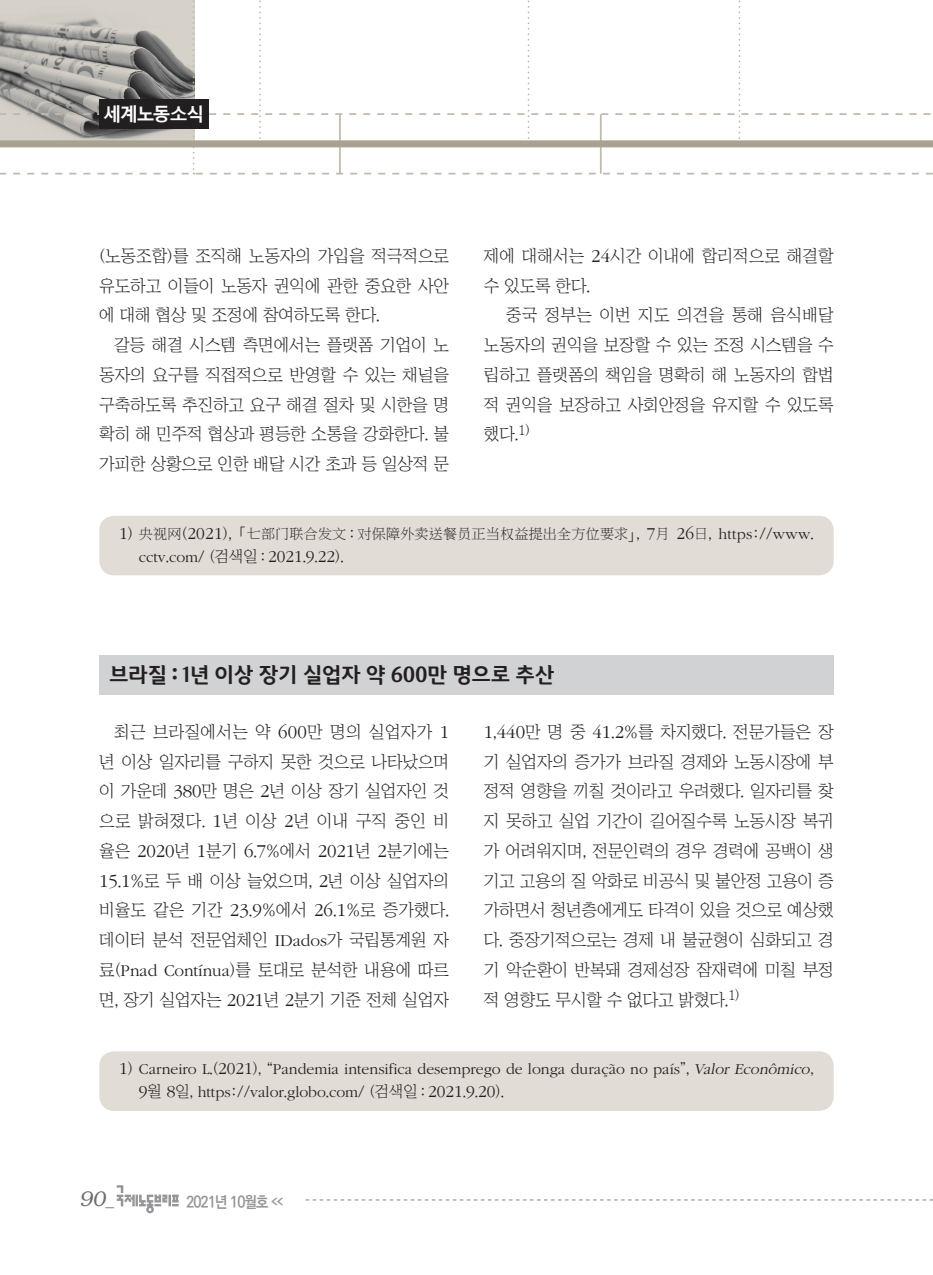
<style>
.page{position:relative;width:933px;height:1275px;background:#fff}
.page>*{position:absolute;margin:0;border:0;box-sizing:border-box;transform-origin:0 0}
.노사정__제목{font:700 21px "Auction Gothic";letter-spacing:-.02em;color:#231f20}
.t1{font:italic 300 21px "Bookman";color:#6c6d70}
.t2{font:700 18.38px "Malgun Gothic";letter-spacing:-.09em;color:#fff}
.노사정__본문{font:17.15px/29.8px "Chosunilbo NM";letter-spacing:-.01em;color:#231f20;text-align:justify}
.각주{font:300 15.75px/22.8px "ITC Garamond Std";color:#231f20}
.각주-2{font:15.75px "Chosunilbo NM";color:#231f20}
.t3{font:700 15.75px "Ko Pub Dotum";letter-spacing:-.055em;color:#939598;scale:.9 1}
.각주-3{font:14px "P Ming Li U";letter-spacing:.015em;color:#231f20}
.s1{font-family:"ITC Garamond Std";font-weight:300;font-size:18.9px}
.s2{font-family:"ITC Garamond Std";font-weight:300;font-size:17.32px}
.s3{font-family:"Chosunilbo NM";font-size:15.75px}
.s4{font-family:"ITC Garamond Std";font-weight:300;font-size:15.75px}
.s5{font-family:"ITC Garamond Std";font-weight:300}
.s6{font-size:17.32px}
.s7{font-family:"Chosunilbo NM";font-weight:400}
.s8{font-style:italic}
.s9{font-family:"Helvetica";font-weight:400;font-style:normal;font-size:17.5px}
.s10{font-size:7.88px}
</style>
<div class="page">
<svg style="left:306px;top:1199px;width:627px;height:1px"></svg>
<svg style="left:0;top:0;width:933px;height:174px"></svg>
<div style="left:0;top:140px;width:933px;height:7px;background:#aaa291"></div>
<svg style="left:117px;top:1185px;width:62px;height:28px"></svg>
<div style="left:99px;top:99px;width:109px;height:30px;background:#231f20"></div>
<div style="left:99px;top:655px;width:734px;height:39px;background:#d1d2d4"></div>
<div style="left:99px;top:516px;width:734px;height:59px;background:#e1dcd5;border-radius:15px"></div>
<div style="left:99px;top:1051px;width:734px;height:60px;background:#e1dcd5;border-radius:15px"></div>
<p class="t2" style="left:103px;top:104px;width:103px">세계노동소식</p>
<p class="노사정__본문" style="left:99px;top:241px;width:351px">(노동조합)를 조직해 노동자의 가입을 적극적으로 유도하고 이들이 노동자 권익에 관한 중요한 사안 에 대해 협상 및 조정에 참여하도록 한다.</p>
<p class="노사정__본문" style="left:99px;top:330px;width:351px;text-indent:15px">갈등 해결 시스템 측면에서는 플랫폼 기업이 노 동자의 요구를 직접적으로 반영할 수 있는 채널을 구축하도록 추진하고 요구 해결 절차 및 시한을 명 확히 해 민주적 협상과 평등한 소통을 강화한다. 불 가피한 상황으로 인한 배달 시간 초과 등 일상적 문</p>
<p class="노사정__본문" style="left:484px;top:241px;width:351px">제에 대해서는 <span class="s1">24</span>시간 이내에 합리적으로 해결할 수 있도록 한다.</p>
<p class="노사정__본문" style="left:484px;top:300px;width:351px;text-indent:22px">중국 정부는 이번 지도 의견을 통해 음식배달 노동자의 권익을 보장할 수 있는 조정 시스템을 수 립하고 플랫폼의 책임을 명확히 해 노동자의 합법 적 권익을 보장하고 사회안정을 유지할 수 있도록 했다.<sup>1)</sup></p>
<p class="각주-3" style="left:119px;top:526px;width:696px"><span class="s2">1</span><span class="s3">)</span> 央视网<span class="s3">(</span><span class="s2">2021</span><span class="s3">), 「</span>七部门联合发文 <span class="s3">:</span> 对保障外卖送餐员正当权益提出全方位要求<span class="s3">」,</span> <span class="s2">7</span>月 <span class="s2">26</span>日<span class="s3">,</span> <span class="s4">https</span><span class="s3">://</span><span class="s4">www</span><span class="s3">.</span></p>
<p class="각주-2" style="left:139px;top:548px;width:206px"><span class="s5">cctv</span>.<span class="s5">com</span>/ (검색일 : <span class="s2">2021</span>.<span class="s2">9</span>.<span class="s2">22</span>).</p>
<p class="노사정__제목" style="left:109px;top:664px;width:446px">브라질 : 1년 이상 장기 실업자 약 600만 명으로 추산</p>
<p class="노사정__본문" style="left:99px;top:717px;width:351px;text-indent:15px">최근 브라질에서는 약 <span class="s1">600</span>만 명의 실업자가 <span class="s1">1 </span>년 이상 일자리를 구하지 못한 것으로 나타났으며 이 가운데 <span class="s1">380</span>만 명은 <span class="s1">2</span>년 이상 장기 실업자인 것 으로 밝혀졌다. <span class="s1">1</span>년 이상 <span class="s1">2</span>년 이내 구직 중인 비 율은 <span class="s1">2020</span>년 <span class="s1">1</span>분기 <span class="s1">6</span>.<span class="s1">7</span>%에서 <span class="s1">2021</span>년 <span class="s1">2</span>분기에는 <span class="s1">15</span>.<span class="s1">1</span>%로 두 배 이상 늘었으며, <span class="s1">2</span>년 이상 실업자의 비율도 같은 기간 <span class="s1">23</span>.<span class="s1">9</span>%에서 <span class="s1">26</span>.<span class="s1">1</span>%로 증가했다. 데이터 분석 전문업체인 <span class="s5">IDados</span>가 국립통계원 자 료(<span class="s5">Pnad Contínua</span>)를 토대로 분석한 내용에 따르 면, 장기 실업자는 <span class="s1">2021</span>년 <span class="s1">2</span>분기 기준 전체 실업자</p>
<p class="노사정__본문" style="left:484px;top:717px;width:351px"><span class="s1">1</span>,<span class="s1">440</span>만 명 중 <span class="s1">41</span>.<span class="s1">2</span>%를 차지했다. 전문가들은 장 기 실업자의 증가가 브라질 경제와 노동시장에 부 정적 영향을 끼칠 것이라고 우려했다. 일자리를 찾 지 못하고 실업 기간이 길어질수록 노동시장 복귀 가 어려워지며, 전문인력의 경우 경력에 공백이 생 기고 고용의 질 악화로 비공식 및 불안정 고용이 증 가하면서 청년층에게도 타격이 있을 것으로 예상했 다. 중장기적으로는 경제 내 불균형이 심화되고 경 기 악순환이 반복돼 경제성장 잠재력에 미칠 부정 적 영향도 무시할 수 없다고 밝혔다.<sup>1)</sup></p>
<p class="각주" style="left:139px;top:1058px;width:676px;text-indent:-20px"><span class="s6">1</span><span class="s7">)</span> Carneiro L<span class="s7">.(</span><span class="s6">2021</span><span class="s7">), “</span>Pandemia intensifica desemprego de longa duração no país<span class="s7">”,</span> <span class="s8">Valor Econômico</span><span class="s7">,<br></span><span class="s6">9</span><span class="s7">월</span> <span class="s6">8</span><span class="s7">일,</span> https<span class="s7">://</span>valor<span class="s7">.</span>globo<span class="s7">.</span>com<span class="s7">/ (검색일 :</span> <span class="s6">2021</span><span class="s7">.</span><span class="s6">9</span><span class="s7">.</span><span class="s6">20</span><span class="s7">).</span></p>
<p class="t1" style="left:79px;top:1187px;width:36px">90<span class="s9">_</span></p>
<p class="t3" style="left:186px;top:1194px;width:109px">2021년 10월호 <span class="s10">&lt;&lt;</span></p>
</div>
